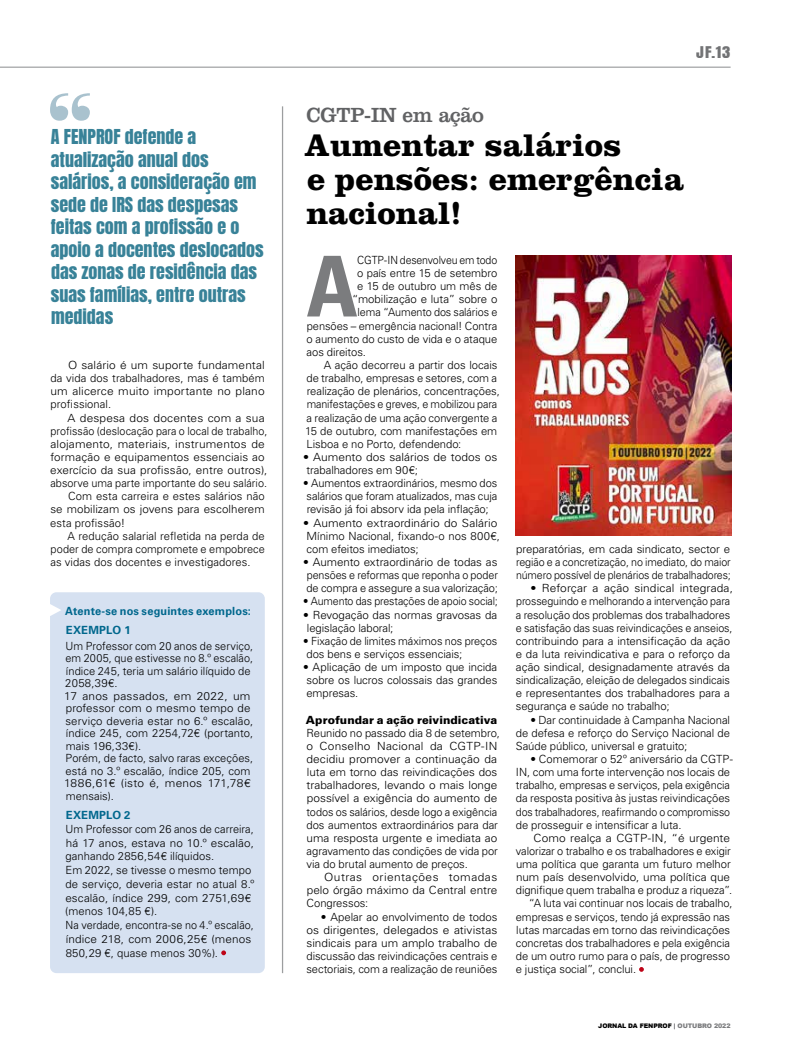
<style>
.page{position:relative;width:798px;height:1053px;background:#fff}
.page>*{position:absolute;margin:0;border:0;box-sizing:border-box;transform-origin:0 0}
.t1{font:700 condensed 84px "Univers LT Std";color:#7b7c7e}
.t2{font:700 32.5px/33.8px "Clarendon";color:#000}
.t3{font:21.25px "Clarendon";letter-spacing:-.01em;color:#616264}
.t4{font:17.5px/22.5px "Anton";color:#388298}
.t5{font:13.75px "Anton";color:#727375;scale:1.2 1}
.t6{font:300 11.25px/13.1px "Univers LT Std";letter-spacing:-.005em;color:#000}
.t7{font:300 11.25px/13.1px "Univers LT Std";letter-spacing:-.005em;color:#000;scale:1.06 1}
.t8{font:300 11.25px/13.1px "Univers LT Std";letter-spacing:-.005em;color:#000;text-align:justify;scale:1.05 1}
.t9{font:300 11.25px "Univers LT Std";letter-spacing:-.005em;color:#000;scale:1.04 1}
.t10{font:300 11.25px "Univers LT Std";letter-spacing:-.005em;color:#000;scale:.96 1}
.t11{font:700 11.25px/18.8px "Univers LT Std";letter-spacing:.01em;color:#00678d}
.t12{font:300 11.25px "Univers LT Std";letter-spacing:-.005em;color:#000;scale:.95 1}
.t13{font:900 11.25px "Univers LT Std";color:#000}
.t14{font:300 11.25px "Univers LT Std";letter-spacing:-.005em;color:#000;scale:.94 1}
.t15{font:900 6.25px "Arial";letter-spacing:-.01em;color:#000}
.s1{color:#58585a}
.s2{color:#7b7c7e}
</style>
<div class="page">
<div style="left:50px;top:592px;width:215px;height:381px;background:#d6e1f1;border-radius:6px"></div>
<hr style="left:0;top:67px;width:730px;height:1px;background:#8b8c8e">
<svg style="left:50px;top:93px;width:40px;height:28px"></svg>
<hr style="left:282px;top:106px;width:1px;height:867px;background:#9c9e9f">
<svg style="left:50px;top:604px;width:11px;height:12px"></svg>
<img style="left:515px;top:255px;width:216px;height:280px">
<svg style="left:221px;top:950px;width:5px;height:5px"></svg>
<svg style="left:639px;top:967px;width:4px;height:4px"></svg>
<h3 class="t4" style="left:51px;top:127px;width:214px">A FENPROF defende a atualização anual dos salários, a consideração em sede de IRS das despesas feitas com a profissão e o apoio a docentes deslocados das zonas de residência das suas famílias, entre outras medidas</h3>
<p class="t8" style="left:50px;top:358px;width:206px;text-indent:18px">O salário é um suporte fundamental da vida dos trabalhadores, mas é também um alicerce muito importante no plano profissional.</p>
<p class="t7" style="left:68px;top:411px;width:187px">A despesa dos docentes com a sua</p>
<p class="t10" style="left:51px;top:424px;width:227px">profissão (deslocação para o local de trabalho,</p>
<p class="t7" style="left:50px;top:437px;width:204px">alojamento, materiais, instrumentos de</p>
<p class="t9" style="left:50px;top:450px;width:207px">formação e equipamentos essenciais ao</p>
<p class="t9" style="left:50px;top:463px;width:210px">exercício da sua profissão, entre outros),</p>
<p class="t6" style="left:50px;top:476px;width:218px">absorve uma parte importante do seu salário.</p>
<p class="t6" style="left:68px;top:490px;width:198px">Com esta carreira e estes salários não</p>
<p class="t6" style="left:50px;top:503px;width:216px">se mobilizam os jovens para escolherem</p>
<p class="t6" style="left:50px;top:516px;width:76px">esta profissão!</p>
<p class="t6" style="left:68px;top:529px;width:199px">A redução salarial refletida na perda de</p>
<p class="t6" style="left:51px;top:542px;width:216px">poder de compra compromete e empobrece</p>
<p class="t6" style="left:50px;top:555px;width:201px">as vidas dos docentes e investigadores.</p>
<p class="t11" style="left:65px;top:601px;width:187px">Atente-se nos seguintes exemplos:<br>EXEMPLO 1</p>
<p class="t6" style="left:64px;top:639px;width:190px;line-height:12.5px">Um Professor com 20 anos de serviço, em 2005, que estivesse no 8.º escalão, índice 245, teria um salário ilíquido de<br>2058,39€.<br>17 anos passados, em 2022, um professor com o mesmo tempo de serviço deveria estar no 6.º escalão, índice 245, com 2254,72€ (portanto, mais 196,33€).<br>Porém, de facto, salvo raras exceções, está no 3.º escalão, índice 205, com<br>1886,61€ (isto é, menos 171,78€ mensais).</p>
<p class="t11" style="left:66px;top:805px;width:66px">EXEMPLO 2</p>
<p class="t6" style="left:65px;top:821px;width:190px;line-height:13.8px">Um Professor com 26 anos de carreira, há 17 anos, estava no 10.º escalão, ganhando 2856,54€ ilíquidos.<br>Em 2022, se tivesse o mesmo tempo de serviço, deveria estar no atual 8.º escalão, índice 299, com 2751,69€ (menos 104,85 €).<br>Na verdade, encontra-se no 4.º escalão, índice 218, com 2006,25€ (menos<br>850,29 €, quase menos 30%).</p>
<p class="t5" style="left:696px;top:45px;width:30px">JF.13</p>
<h3 class="t3" style="left:306px;top:103px;width:179px">CGTP-IN em ação</h3>
<h2 class="t2" style="left:304px;top:128px;width:381px">Aumentar salários<br>e pensões: emergência nacional!</h2>
<h1 class="t1" style="left:306px;top:235px;width:53px">A</h1>
<p class="t14" style="left:357px;top:253px;width:150px">CGTP-IN desenvolveu em todo</p>
<p class="t6" style="left:357px;top:266px;width:141px">o país entre 15 de setembro</p>
<p class="t6" style="left:357px;top:280px;width:142px">e 15 de outubro um mês de</p>
<p class="t6" style="left:352px;top:293px;width:146px">“mobilização e luta” sobre o</p>
<p class="t10" style="left:357px;top:306px;width:147px">lema “Aumento dos salários e</p>
<p class="t6" style="left:307px;top:319px;width:192px">pensões – emergência nacional! Contra</p>
<p class="t6" style="left:306px;top:332px;width:192px">o aumento do custo de vida e o ataque</p>
<p class="t6" style="left:306px;top:345px;width:61px">aos direitos.</p>
<p class="t6" style="left:323px;top:358px;width:175px">A ação decorreu a partir dos locais</p>
<p class="t6" style="left:306px;top:371px;width:192px">de trabalho, empresas e setores, com a</p>
<p class="t6" style="left:306px;top:385px;width:195px">realização de plenários, concentrações,</p>
<p class="t10" style="left:306px;top:397px;width:200px">manifestações e greves, e mobilizou para</p>
<p class="t6" style="left:306px;top:411px;width:192px">a realização de uma ação convergente a</p>
<p class="t6" style="left:305px;top:424px;width:193px">15 de outubro, com manifestações em</p>
<p class="t6" style="left:306px;top:437px;width:156px">Lisboa e no Porto, defendendo:</p>
<p class="t7" style="left:303px;top:450px;width:185px">• Aumento dos salários de todos os trabalhadores em 90€;</p>
<p class="t6" style="left:303px;top:476px;width:195px;text-align:justify">• Aumentos extraordinários, mesmo dos salários que foram atualizados, mas cuja revisão já foi absorv ida pela inflação;</p>
<p class="t7" style="left:303px;top:516px;width:187px">• Aumento extraordinário do Salário<br>Mínimo Nacional, fixando-o nos 800€, com efeitos imediatos;</p>
<p class="t6" style="left:303px;top:555px;width:196px;text-align:justify">• Aumento extraordinário de todas as pensões e reformas que reponha o poder de compra e assegure a sua valorização;</p>
<p class="t12" style="left:303px;top:594px;width:206px">• Aumento das prestações de apoio social;</p>
<p class="t6" style="left:307px;top:608px;width:192px;text-indent:-4px">• Revogação das normas gravosas da legislação laboral;</p>
<p class="t6" style="left:303px;top:634px;width:195px">• Fixação de limites máximos nos preços dos bens e serviços essenciais;</p>
<p class="t6" style="left:303px;top:660px;width:195px;text-align:justify">• Aplicação de um imposto que incida sobre os lucros colossais das grandes empresas.</p>
<p class="t13" style="left:306px;top:712px;width:193px">Aprofundar a ação reivindicativa</p>
<p class="t6" style="left:306px;top:726px;width:195px">Reunido no passado dia 8 de setembro, o Conselho Nacional da CGTP-IN decidiu promover a continuação da luta em torno das reivindicações dos trabalhadores, levando o mais longe possível a exigência do aumento de todos os salários, desde logo a exigência dos aumentos extraordinários para dar uma resposta urgente e imediata ao agravamento das condições de vida por via do brutal aumento de preços.</p>
<p class="t7" style="left:306px;top:870px;width:181px;text-align:justify;text-indent:18px">Outras orientações tomadas pelo órgão máximo da Central entre Congressos:</p>
<p class="t6" style="left:306px;top:910px;width:192px;text-align:justify;text-indent:14px">• Apelar ao envolvimento de todos os dirigentes, delegados e ativistas sindicais para um amplo trabalho de discussão das reivindicações centrais e sectoriais, com a realização de reuniões</p>
<p class="t6" style="left:516px;top:542px;width:216px;text-align:justify">preparatórias, em cada sindicato, sector e região e a concretização, no imediato, do maior número possível de plenários de trabalhadores;</p>
<p class="t7" style="left:515px;top:581px;width:206px;text-indent:14px">• Reforçar a ação sindical integrada, prosseguindo e melhorando a intervenção para a resolução dos problemas dos trabalhadores e satisfação das suas reivindicações e anseios, contribuindo para a intensificação da ação e da luta reivindicativa e para o reforço da ação sindical, designadamente através da sindicalização, eleição de delegados sindicais e representantes dos trabalhadores para a segurança e saúde no trabalho;</p>
<p class="t6" style="left:515px;top:713px;width:216px;text-align:justify;text-indent:15px">• Dar continuidade à Campanha Nacional de defesa e reforço do Serviço Nacional de Saúde público, universal e gratuito;</p>
<p class="t6" style="left:515px;top:752px;width:218px;text-indent:14px">• Comemorar o 52º aniversário da CGTP-IN, com uma forte intervenção nos locais de trabalho, empresas e serviços, pela exigência da resposta positiva às justas reivindicações dos trabalhadores, reafirmando o compromisso de prosseguir e intensificar a luta.</p>
<p class="t7" style="left:533px;top:831px;width:187px">Como realça a CGTP-IN, “é urgente</p>
<p class="t6" style="left:515px;top:844px;width:216px">valorizar o trabalho e os trabalhadores e exigir</p>
<p class="t6" style="left:516px;top:857px;width:216px">uma política que garanta um futuro melhor</p>
<p class="t9" style="left:516px;top:870px;width:207px">num país desenvolvido, uma política que</p>
<p class="t6" style="left:515px;top:883px;width:218px">dignifique quem trabalha e produz a riqueza”.</p>
<p class="t6" style="left:528px;top:896px;width:205px">“A luta vai continuar nos locais de trabalho,</p>
<p class="t6" style="left:515px;top:910px;width:216px">empresas e serviços, tendo já expressão nas</p>
<p class="t6" style="left:516px;top:923px;width:215px">lutas marcadas em torno das reivindicações</p>
<p class="t6" style="left:515px;top:936px;width:215px">concretas dos trabalhadores e pela exigência</p>
<p class="t6" style="left:515px;top:949px;width:215px">de um outro rumo para o país, de progresso</p>
<p class="t6" style="left:515px;top:962px;width:122px">e justiça social”, conclui.</p>
<p class="t15" style="left:598px;top:1020px;width:134px">JORNAL DA FENPROF <span class="s1">|</span> <span class="s2">OUTUBRO 2022</span></p>
</div>
